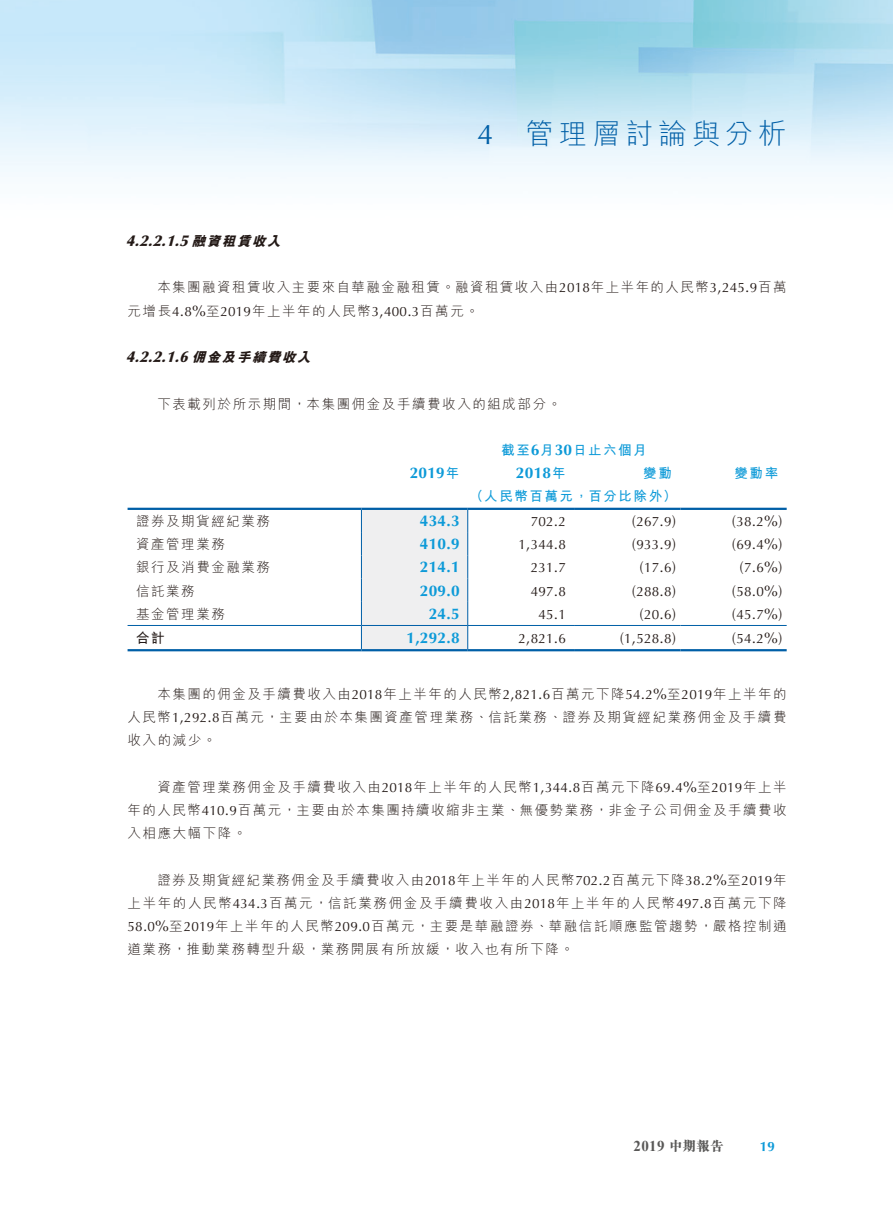
<style>
.page{position:relative;width:893px;height:1212px;background:#fff}
.page>*{position:absolute;margin:0;border:0;box-sizing:border-box;transform-origin:0 0}
.t1{font:300 28.5px "M Hei HK";letter-spacing:.165em;color:#005fa7}
.t2{font:15.45px "Optima";color:#231916}
.t3{font:700 15.45px "Optima";letter-spacing:.015em;color:#0d9ad8}
.t4{font:italic 900 15.45px "Optima";color:#231916}
.t5{font:700 15px "Times New Roman";color:#595857}
.t6{font:300 13.5px/23.2px "M Hei HK";letter-spacing:.115em;color:#231916;text-align:justify}
.t7{font:13.5px "Optima";letter-spacing:.015em;color:#231916}
.t8{font:700 13.5px "M Hei HK";letter-spacing:.115em;color:#0d9ad8}
.t9{font:700 13.5px "Optima";color:#0d9ad8}
.t10{font:700 13.5px "M Hei HK";color:#231916}
.s1{font-family:"Optima";font-weight:400}
.s2{font-family:"M Hei HK";font-weight:800;font-size:13.5px}
.s3{font-family:"Optima";font-weight:400;font-size:15.45px}
.s4{font-family:"Optima";font-size:15.45px}
.s5{font-family:"M Hei HK";font-size:13.5px}
.s6{font-size:15.45px}
.s7{font-size:13.5px}
.s8{font-family:"M Sung HK";font-weight:800;font-size:13.5px}
</style>
<div class="page">
<hr style="left:128px;top:508px;width:233px;height:2px;background:#005fa7">
<hr style="left:361px;top:508px;width:107px;height:2px;background:#005fa7">
<hr style="left:468px;top:508px;width:106px;height:2px;background:#005fa7">
<hr style="left:574px;top:508px;width:106px;height:2px;background:#005fa7">
<hr style="left:680px;top:508px;width:107px;height:2px;background:#005fa7">
<hr style="left:128px;top:649px;width:233px;height:2px;background:#005fa7">
<hr style="left:361px;top:649px;width:107px;height:2px;background:#005fa7">
<hr style="left:468px;top:649px;width:106px;height:2px;background:#005fa7">
<hr style="left:574px;top:649px;width:106px;height:2px;background:#005fa7">
<hr style="left:680px;top:649px;width:107px;height:2px;background:#005fa7">
<hr style="left:128px;top:625px;width:233px;height:1px;background:#005fa7">
<hr style="left:468px;top:625px;width:106px;height:1px;background:#005fa7">
<hr style="left:574px;top:625px;width:106px;height:1px;background:#005fa7">
<hr style="left:680px;top:625px;width:107px;height:1px;background:#005fa7">
<div style="left:361px;top:509px;width:107px;height:141px;background:#efeff0"></div>
<h1 class="t1" style="left:477px;top:114px;width:311px"><span class="s1">4</span> 管理層討論與分析</h1>
<p class="t4" style="left:126px;top:232px;width:161px">4.2.2.1.5<span class="s2">融資租賃收入</span></p>
<p class="t6" style="left:128px;top:275px;width:661px;text-indent:30px">本集團融資租賃收入主要來自華融金融租賃。融資租賃收入由<span class="s1">2018</span>年上半年的人民幣<span class="s1">3</span><span class="s3">,</span><span class="s1">245</span><span class="s3">.</span><span class="s1">9</span>百萬元增長<span class="s1">4</span><span class="s3">.</span><span class="s1">8</span><span class="s3">%</span>至<span class="s1">2019</span>年上半年的人民幣<span class="s1">3</span><span class="s3">,</span><span class="s1">400</span><span class="s3">.</span><span class="s1">3</span>百萬元。</p>
<p class="t4" style="left:126px;top:348px;width:191px">4.2.2.1.6<span class="s2">佣金及手續費收入</span></p>
<p class="t6" style="left:157px;top:392px;width:405px">下表載列於所示期間，本集團佣金及手續費收入的組成部分。</p>
<p class="t8" style="left:501px;top:440px;width:147px">截至<span class="s4">6</span>月<span class="s4">30</span>日止六個月</p>
<p class="t3" style="left:410px;top:464px;width:51px">2019<span class="s5">年</span></p>
<p class="t3" style="left:516px;top:464px;width:51px">2018<span class="s5">年</span></p>
<p class="t8" style="left:643px;top:463px;width:30px">變動</p>
<p class="t8" style="left:734px;top:463px;width:45px">變動率</p>
<p class="t8" style="left:470px;top:487px;width:208px">（人民幣百萬元，百分比除外）</p>
<p class="t6" style="left:136px;top:509px;width:136px">證券及期貨經紀業務</p>
<p class="t3" style="left:420px;top:512px;width:41px">434.3</p>
<p class="t7" style="left:531px;top:513px;width:37px">702<span class="s6">.</span>2</p>
<p class="t7" style="left:632px;top:513px;width:46px"><span class="s6">(</span>267<span class="s6">.</span>9<span class="s6">)</span></p>
<p class="t2" style="left:732px;top:512px;width:52px">(<span class="s7">38</span>.<span class="s7">2</span>%)</p>
<p class="t6" style="left:136px;top:532px;width:90px">資產管理業務</p>
<p class="t3" style="left:420px;top:535px;width:41px">410.9</p>
<p class="t7" style="left:518px;top:537px;width:49px">1<span class="s6">,</span>344<span class="s6">.</span>8</p>
<p class="t7" style="left:632px;top:537px;width:46px"><span class="s6">(</span>933<span class="s6">.</span>9<span class="s6">)</span></p>
<p class="t2" style="left:732px;top:535px;width:52px">(<span class="s7">69</span>.<span class="s7">4</span>%)</p>
<p class="t6" style="left:136px;top:555px;width:136px">銀行及消費金融業務</p>
<p class="t3" style="left:420px;top:558px;width:41px">214.1</p>
<p class="t7" style="left:531px;top:560px;width:37px">231<span class="s6">.</span>7</p>
<p class="t2" style="left:640px;top:558px;width:38px">(<span class="s7">17</span>.<span class="s7">6</span>)</p>
<p class="t2" style="left:740px;top:558px;width:44px">(<span class="s7">7</span>.<span class="s7">6</span>%)</p>
<p class="t6" style="left:136px;top:578px;width:60px">信託業務</p>
<p class="t3" style="left:420px;top:581px;width:41px">209.0</p>
<p class="t7" style="left:531px;top:583px;width:37px">497<span class="s6">.</span>8</p>
<p class="t7" style="left:632px;top:583px;width:46px"><span class="s6">(</span>288<span class="s6">.</span>8<span class="s6">)</span></p>
<p class="t2" style="left:732px;top:581px;width:52px">(<span class="s7">58</span>.<span class="s7">0</span>%)</p>
<p class="t6" style="left:136px;top:602px;width:90px">基金管理業務</p>
<p class="t3" style="left:429px;top:605px;width:32px">24.5</p>
<p class="t7" style="left:538px;top:606px;width:29px">45<span class="s6">.</span>1</p>
<p class="t2" style="left:640px;top:605px;width:38px">(<span class="s7">20</span>.<span class="s7">6</span>)</p>
<p class="t2" style="left:732px;top:605px;width:52px">(<span class="s7">45</span>.<span class="s7">7</span>%)</p>
<p class="t10" style="left:136px;top:628px;width:30px">合計</p>
<p class="t3" style="left:407px;top:629px;width:55px">1,292.8</p>
<p class="t7" style="left:518px;top:630px;width:49px">2<span class="s6">,</span>821<span class="s6">.</span>6</p>
<p class="t7" style="left:620px;top:630px;width:58px"><span class="s6">(</span>1<span class="s6">,</span>528<span class="s6">.</span>8<span class="s6">)</span></p>
<p class="t2" style="left:732px;top:629px;width:52px">(<span class="s7">54</span>.<span class="s7">2</span>%)</p>
<p class="t6" style="left:128px;top:681px;width:661px;text-indent:30px">本集團的佣金及手續費收入由<span class="s1">2018</span>年上半年的人民幣<span class="s1">2</span><span class="s3">,</span><span class="s1">821</span><span class="s3">.</span><span class="s1">6</span>百萬元下降<span class="s1">54</span><span class="s3">.</span><span class="s1">2</span><span class="s3">%</span>至<span class="s1">2019</span>年上半年的人民幣<span class="s1">1</span><span class="s3">,</span><span class="s1">292</span><span class="s3">.</span><span class="s1">8</span>百萬元，主要由於本集團資產管理業務、信託業務、證券及期貨經紀業務佣金及手續費收入的減少。</p>
<p class="t6" style="left:128px;top:774px;width:661px;text-indent:30px">資產管理業務佣金及手續費收入由<span class="s1">2018</span>年上半年的人民幣<span class="s1">1</span><span class="s3">,</span><span class="s1">344</span><span class="s3">.</span><span class="s1">8</span>百萬元下降<span class="s1">69</span><span class="s3">.</span><span class="s1">4</span><span class="s3">%</span>至<span class="s1">2019</span>年上半年的人民幣<span class="s1">410</span><span class="s3">.</span><span class="s1">9</span>百萬元，主要由於本集團持續收縮非主業、無優勢業務，非金子公司佣金及手續費收入相應大幅下降。</p>
<p class="t6" style="left:128px;top:867px;width:661px;text-indent:30px">證券及期貨經紀業務佣金及手續費收入由<span class="s1">2018</span>年上半年的人民幣<span class="s1">702</span><span class="s3">.</span><span class="s1">2</span>百萬元下降<span class="s1">38</span><span class="s3">.</span><span class="s1">2</span><span class="s3">%</span>至<span class="s1">2019</span>年上半年的人民幣<span class="s1">434</span><span class="s3">.</span><span class="s1">3</span>百萬元，信託業務佣金及手續費收入由<span class="s1">2018</span>年上半年的人民幣<span class="s1">497</span><span class="s3">.</span><span class="s1">8</span>百萬元下降<span class="s1">58</span><span class="s3">.</span><span class="s1">0</span><span class="s3">%</span>至<span class="s1">2019</span>年上半年的人民幣<span class="s1">209</span><span class="s3">.</span><span class="s1">0</span>百萬元，主要是華融證券、華融信託順應監管趨勢，嚴格控制通道業務，推動業務轉型升級，業務開展有所放緩，收入也有所下降。</p>
<p class="t5" style="left:633px;top:1135px;width:92px">2019 <span class="s8">中期報告</span></p>
<p class="t9" style="left:760px;top:1138px;width:17px">19</p>
</div>
